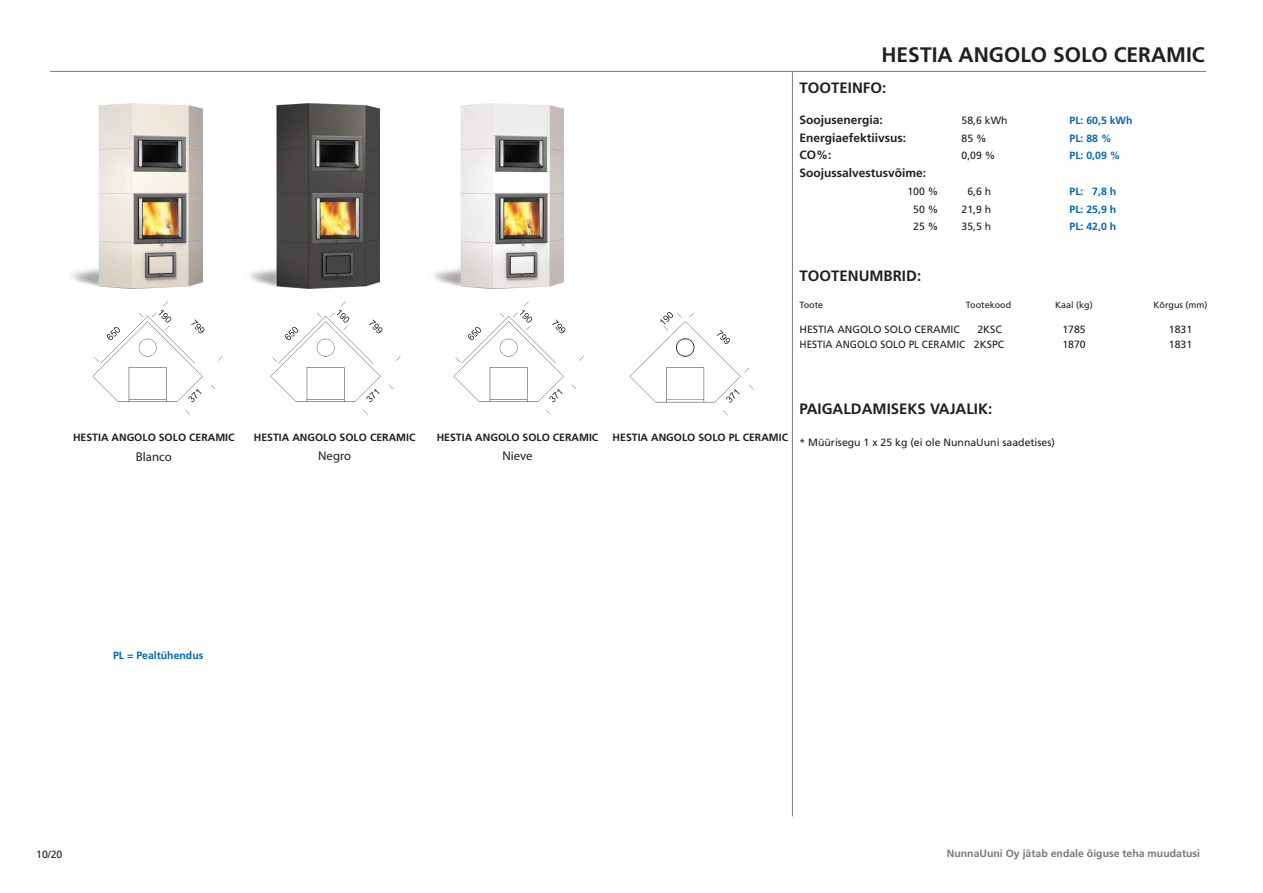
<style>
.page{position:relative;width:1263px;height:893px;background:#fff}
.page>*{position:absolute;margin:0;border:0;box-sizing:border-box;transform-origin:0 0}
.t1{font:700 21px "Frutiger LT Std";color:#231f20}
.Tuotesivun_otsikot{font:700 15px "Frutiger LT Std";color:#231f20}
.Tuotesivun_tulisijan{font:12.75px "Myriad Pro";color:#231f20}
.Tuotesivun_tuotetied{font:700 12px "Frutiger LT Std";color:#231f20}
.Tuotesivun_tulisijan-2{font:700 10.5px "Frutiger LT Std";color:#231f20}
.Tuotesivun_tuotetied-2{font:10.5px "Frutiger LT Std";color:#231f20}
.Tuotesivun_tuotetied-3{font:700 10.5px "Frutiger LT Std";color:#0166b3}
.Tuotesivun_tuotenrot{font:10.5px "Frutiger LT Std";color:#231f20}
.LIUSKANUMEROINTI{font:700 10.5px "Frutiger LT Std";color:#76787b}
.Tuotesivun_tuotenrot-2{font:10.5px "Frutiger LT Std";color:#231f20;scale:.95 1}
.Tuotesivun_Pohjakuvi{font:10.5px "Frutiger LT Std";color:#231f20}
.Tuotesivun_pikkuotsa{font:9px "Frutiger LT Std";color:#231f20}
</style>
<div class="page">
<hr style="left:792px;top:72px;width:1px;height:744px;background:#76787b">
<hr style="left:50px;top:71px;width:1156px;height:1px;background:#76787b">
<img style="left:92px;top:301px;width:131px;height:114px">
<img style="left:629px;top:312px;width:125px;height:103px">
<img style="left:270px;top:301px;width:131px;height:114px">
<img style="left:453px;top:301px;width:131px;height:114px">
<img style="left:433px;top:104px;width:130px;height:185px">
<img style="left:249px;top:104px;width:131px;height:185px">
<img style="left:71px;top:104px;width:131px;height:185px">
<p class="t1" style="left:881px;top:43px;width:325px">HESTIA ANGOLO SOLO CERAMIC</p>
<p class="Tuotesivun_tulisijan-2" style="left:73px;top:432px;width:163px">HESTIA ANGOLO SOLO CERAMIC</p>
<p class="Tuotesivun_tulisijan" style="left:136px;top:449px;width:37px">Blanco</p>
<p class="Tuotesivun_tulisijan-2" style="left:254px;top:431px;width:163px">HESTIA ANGOLO SOLO CERAMIC</p>
<p class="Tuotesivun_tulisijan" style="left:318px;top:448px;width:34px">Negro</p>
<p class="Tuotesivun_otsikot" style="left:799px;top:79px;width:88px">TOOTEINFO:</p>
<p class="Tuotesivun_tuotetied" style="left:799px;top:113px;width:85px">Soojusenergia:</p>
<p class="Tuotesivun_tuotetied-2" style="left:961px;top:114px;width:48px">58,6 kWh</p>
<p class="Tuotesivun_tuotetied-3" style="left:1069px;top:114px;width:65px">PL: 60,5 kWh</p>
<p class="Tuotesivun_tuotetied" style="left:799px;top:130px;width:108px">Energiaefektiivsus:</p>
<p class="Tuotesivun_tuotetied-2" style="left:961px;top:132px;width:27px">85 %</p>
<p class="Tuotesivun_tuotetied-3" style="left:1069px;top:132px;width:44px">PL: 88 %</p>
<p class="Tuotesivun_tuotetied" style="left:799px;top:148px;width:34px">CO%:</p>
<p class="Tuotesivun_tuotetied-2" style="left:961px;top:150px;width:35px">0,09 %</p>
<p class="Tuotesivun_tuotetied-3" style="left:1069px;top:150px;width:52px">PL: 0,09 %</p>
<p class="Tuotesivun_tuotetied" style="left:799px;top:166px;width:128px">Soojussalvestusvõime:</p>
<p class="Tuotesivun_tuotetied-2" style="left:907px;top:185px;width:32px">100 %</p>
<p class="Tuotesivun_tuotetied-2" style="left:967px;top:185px;width:25px">6,6 h</p>
<p class="Tuotesivun_tuotetied-3" style="left:1069px;top:185px;width:48px">PL: 7,8 h</p>
<p class="Tuotesivun_tuotetied-2" style="left:913px;top:203px;width:27px">50 %</p>
<p class="Tuotesivun_tuotetied-2" style="left:961px;top:203px;width:31px">21,9 h</p>
<p class="Tuotesivun_tuotetied-3" style="left:1069px;top:203px;width:48px">PL: 25,9 h</p>
<p class="Tuotesivun_tuotetied-2" style="left:913px;top:221px;width:27px">25 %</p>
<p class="Tuotesivun_tuotetied-2" style="left:961px;top:221px;width:31px">35,5 h</p>
<p class="Tuotesivun_tuotetied-3" style="left:1069px;top:221px;width:48px">PL: 42,0 h</p>
<p class="Tuotesivun_otsikot" style="left:799px;top:267px;width:123px">TOOTENUMBRID:</p>
<p class="Tuotesivun_pikkuotsa" style="left:799px;top:299px;width:25px">Toote</p>
<p class="Tuotesivun_pikkuotsa" style="left:966px;top:299px;width:47px">Tootekood</p>
<p class="Tuotesivun_pikkuotsa" style="left:1055px;top:299px;width:39px">Kaal (kg)</p>
<p class="Tuotesivun_pikkuotsa" style="left:1153px;top:299px;width:55px">Kõrgus (mm)</p>
<p class="Tuotesivun_tuotenrot" style="left:799px;top:323px;width:162px">HESTIA ANGOLO SOLO CERAMIC</p>
<p class="Tuotesivun_tuotenrot" style="left:977px;top:323px;width:26px">2KSC</p>
<p class="Tuotesivun_tuotenrot" style="left:1062px;top:323px;width:25px">1785</p>
<p class="Tuotesivun_tuotenrot" style="left:1169px;top:323px;width:25px">1831</p>
<p class="Tuotesivun_tuotenrot-2" style="left:799px;top:338px;width:217px">HESTIA ANGOLO SOLO PL CERAMIC 2KSPC</p>
<p class="Tuotesivun_tuotenrot" style="left:1062px;top:338px;width:25px">1870</p>
<p class="Tuotesivun_tuotenrot" style="left:1169px;top:338px;width:25px">1831</p>
<p class="Tuotesivun_tulisijan-2" style="left:437px;top:431px;width:163px">HESTIA ANGOLO SOLO CERAMIC</p>
<p class="Tuotesivun_tulisijan-2" style="left:613px;top:431px;width:177px">HESTIA ANGOLO SOLO PL CERAMIC</p>
<p class="Tuotesivun_tulisijan" style="left:502px;top:448px;width:32px">Nieve</p>
<p class="Tuotesivun_otsikot" style="left:799px;top:400px;width:194px">PAIGALDAMISEKS VAJALIK:</p>
<p class="Tuotesivun_tuotetied-2" style="left:799px;top:436px;width:257px">* Müürisegu 1 x 25 kg (ei ole NunnaUuni saadetises)</p>
<p class="Tuotesivun_tuotetied-3" style="left:113px;top:649px;width:92px">PL = Pealtühendus</p>
<p class="Tuotesivun_Pohjakuvi" style="left:36px;top:848px;width:28px">10/20</p>
<p class="LIUSKANUMEROINTI" style="left:947px;top:847px;width:255px">NunnaUuni Oy jätab endale õiguse teha muudatusi</p>
</div>
